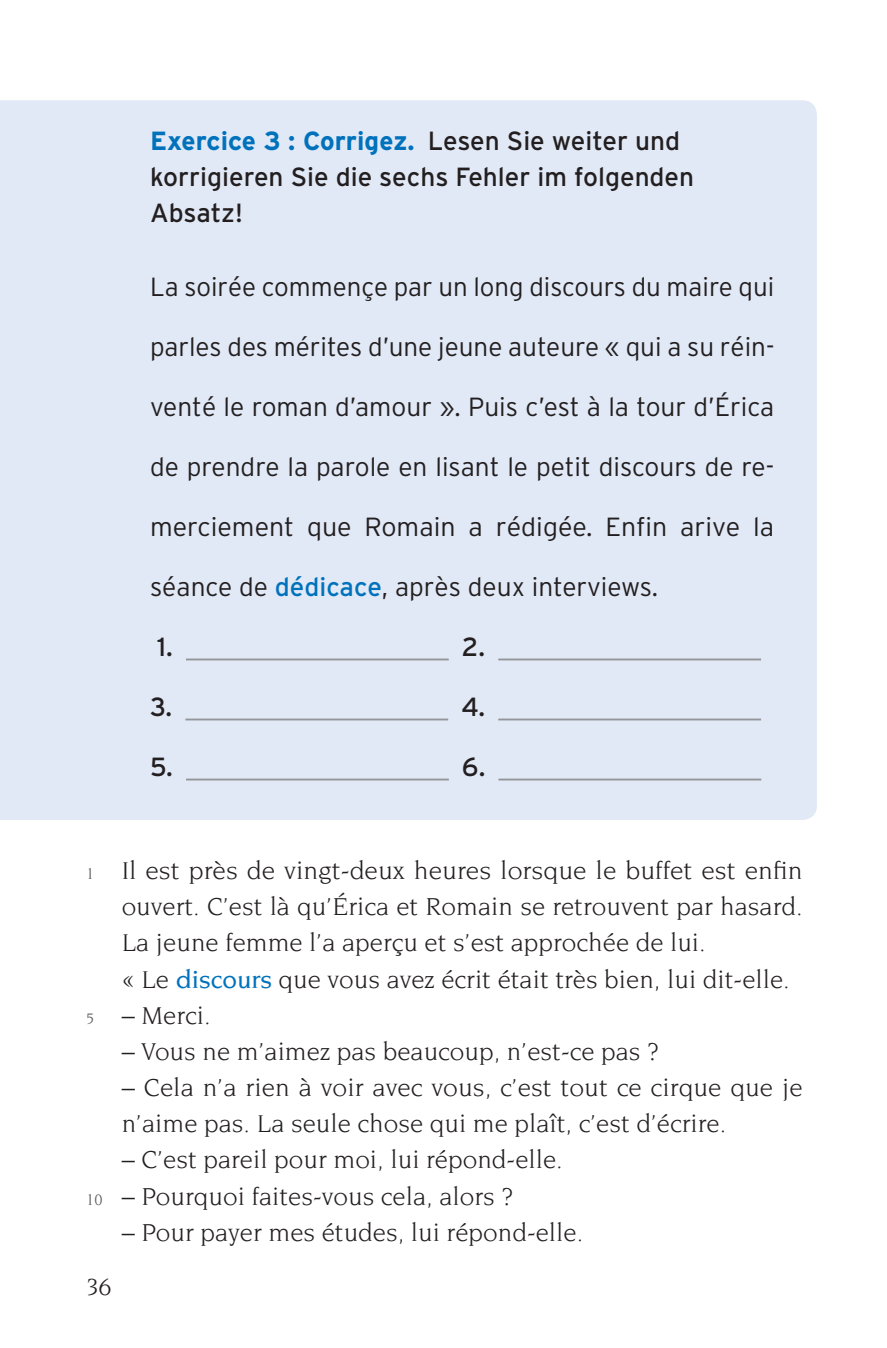
<style>
.page{position:relative;width:887px;height:1348px;background:#fff}
.page>*{position:absolute;margin:0;border:0;box-sizing:border-box;transform-origin:0 0}
.t1{font:26.25px/36.2px "Novarese Std";color:#231f20}
.t2{font:300 26.25px "Interstate";color:#231f20}
.t3{font:26.25px/36.2px "Interstate";color:#231f20}
.t4{font:25px "Novarese Std";color:#231f20}
.t5{font:16.25px "Novarese Std";color:#57585a}
.s1{font-weight:700;color:#0072bc}
.s2{font-weight:400;color:#0072bc}
.s3{font-weight:500;color:#0072bc}
</style>
<div class="page">
<div style="left:0;top:100px;width:816px;height:720px;background:#e1e9f6"></div>
<hr style="left:186px;top:658px;width:262px;height:2px;background:#939598">
<hr style="left:498px;top:658px;width:262px;height:2px;background:#939598">
<hr style="left:185px;top:718px;width:263px;height:2px;background:#939598">
<hr style="left:498px;top:718px;width:262px;height:2px;background:#939598">
<hr style="left:186px;top:778px;width:262px;height:2px;background:#939598">
<hr style="left:498px;top:778px;width:262px;height:2px;background:#939598">
<p class="t3" style="left:150px;top:122px;width:545px"><span class="s1">Exercice 3 : Corrigez.</span> Lesen Sie weiter und korrigieren Sie die sechs Fehler im folgenden<br>Absatz!</p>
<p class="t2" style="left:150px;top:271px;width:625px">La soirée commençe par un long discours du maire qui</p>
<p class="t2" style="left:150px;top:331px;width:625px">parles des mérites d’une jeune auteure « qui a su réin-</p>
<p class="t2" style="left:150px;top:391px;width:625px">venté le roman d’amour ». Puis c’est à la tour d’Érica</p>
<p class="t2" style="left:150px;top:451px;width:625px">de prendre la parole en lisant le petit discours de re-</p>
<p class="t2" style="left:150px;top:511px;width:625px">merciement que Romain a rédigée. Enfin arive la</p>
<p class="t2" style="left:150px;top:571px;width:509px">séance de <span class="s2">dédicace</span>, après deux interviews.</p>
<p class="t3" style="left:157px;top:629px;width:17px">1.</p>
<p class="t3" style="left:461px;top:629px;width:25px">2.</p>
<p class="t3" style="left:150px;top:689px;width:24px">3.</p>
<p class="t3" style="left:461px;top:689px;width:25px">4.</p>
<p class="t3" style="left:150px;top:749px;width:24px">5.</p>
<p class="t3" style="left:461px;top:749px;width:25px">6.</p>
<p class="t5" style="left:86px;top:865px;width:10px">1</p>
<p class="t5" style="left:86px;top:1009px;width:10px">5</p>
<p class="t5" style="left:86px;top:1190px;width:18px">10</p>
<p class="t1" style="left:122px;top:852px;width:682px">Il est près de vingt-deux heures lorsque le buffet est enfin ouvert. C’est là qu’Érica et Romain se retrouvent par hasard.<br>La jeune femme l’a aperçu et s’est approchée de lui.<br>« Le <span class="s3">discours</span> que vous avez écrit était très bien, lui dit-elle.</p>
<p class="t1" style="left:122px;top:996px;width:90px">– Merci.</p>
<p class="t1" style="left:122px;top:1032px;width:538px">– Vous ne m’aimez pas beaucoup, n’est-ce pas ?</p>
<p class="t1" style="left:122px;top:1069px;width:682px">– Cela n’a rien à voir avec vous, c’est tout ce cirque que je n’aime pas. La seule chose qui me plaît, c’est d’écrire.</p>
<p class="t1" style="left:122px;top:1141px;width:442px">– C’est pareil pour moi, lui répond-elle.</p>
<p class="t1" style="left:122px;top:1177px;width:393px">– Pourquoi faites-vous cela, alors ?</p>
<p class="t1" style="left:122px;top:1213px;width:463px">– Pour payer mes études, lui répond-elle.</p>
<p class="t4" style="left:86px;top:1273px;width:27px">36</p>
</div>
